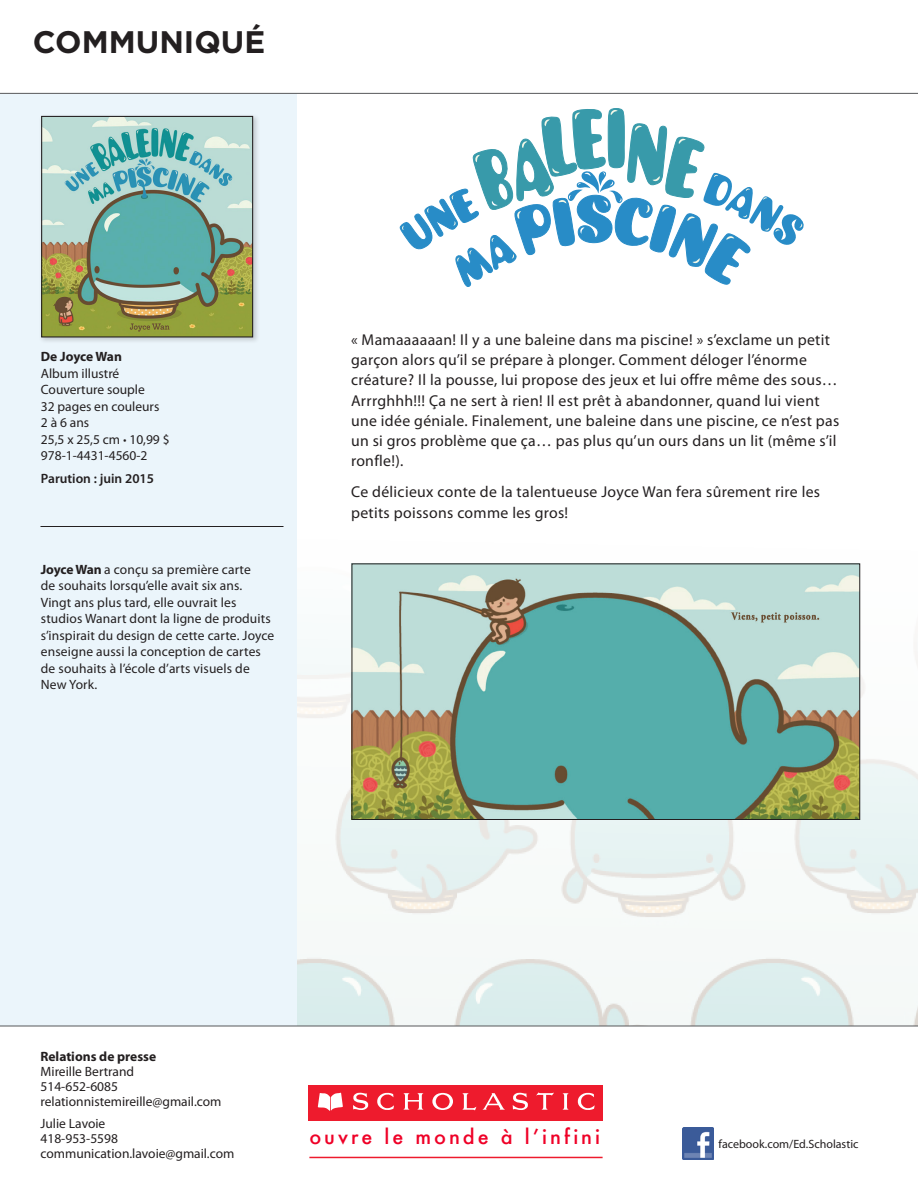
<style>
.page{position:relative;width:918px;height:1188px;background:#fff}
.page>*{position:absolute;margin:0;border:0;box-sizing:border-box;transform-origin:0 0}
.t1{font:85.5px "Jellybaby ITC";color:#389aaa;scale:.8 1}
.t2{font:700 31.2px "Gotham";color:#231f20}
.t3{font:500 19.8px "Futura";letter-spacing:.15em;color:#ef0027}
.t4{font:15.75px/20.2px "Myriad Pro";letter-spacing:.02em;color:#231f20}
.t5{font:13.5px/16.5px "Myriad Pro";letter-spacing:.005em;color:#231f20}
.t6{font:700 13.5px "Myriad Pro";color:#231f20}
.t7{font:600 13.5px "Myriad Pro";color:#231f20}
.t8{font:12px "Myriad Pro";color:#231f20}
.s1{font-weight:700}
</style>
<div class="page">
<img style="left:297px;top:563px;width:621px;height:463px">
<div style="left:0;top:94px;width:297px;height:932px;background:#ebf5fb"></div>
<div style="left:38px;top:113px;width:222px;height:231px;background:#231f20;opacity:.2"></div>
<img style="left:43px;top:118px;width:208px;height:218px">
<div style="left:41px;top:116px;width:212px;height:222px;border:1px solid #231f20"></div>
<img style="left:682px;top:1127px;width:32px;height:32px">
<hr style="left:309px;top:1157px;width:294px;height:1px;background:#ee1b2d">
<div style="left:308px;top:1085px;width:295px;height:36px;background:#ee1b2d"></div>
<svg style="left:318px;top:1093px;width:25px;height:18px"></svg>
<svg style="left:353px;top:1093px;width:15px;height:17px"></svg>
<svg style="left:377px;top:1093px;width:17px;height:17px"></svg>
<svg style="left:403px;top:1093px;width:20px;height:17px"></svg>
<svg style="left:462px;top:1093px;width:14px;height:17px"></svg>
<svg style="left:513px;top:1093px;width:15px;height:17px"></svg>
<svg style="left:536px;top:1092px;width:18px;height:18px"></svg>
<svg style="left:563px;top:1093px;width:6px;height:17px"></svg>
<svg style="left:577px;top:1093px;width:18px;height:17px"></svg>
<svg style="left:432px;top:1093px;width:21px;height:17px"></svg>
<svg style="left:482px;top:1093px;width:23px;height:17px"></svg>
<hr style="left:0;top:1026px;width:918px;height:1px;background:#57585a">
<hr style="left:0;top:93px;width:918px;height:1px;background:#57585a">
<img style="left:354px;top:565px;width:504px;height:253px">
<div style="left:352px;top:563px;width:508px;height:257px;border:1px solid #231f20"></div>
<hr style="left:40px;top:526px;width:244px;height:1px;background:#231f20">
<svg style="left:399px;top:108px;width:403px;height:179px"></svg>
<p class="t2" style="left:33px;top:24px;width:234px">COMMUNIQUÉ</p>
<p class="t6" style="left:41px;top:348px;width:83px">De Joyce Wan</p>
<p class="t5" style="left:41px;top:365px;width:130px">Album illustré<br>Couverture souple<br>32 pages en couleurs<br>2 à 6 ans<br>25,5 x 25,5 cm <span class="s1">·</span> 10,99 $<br>978-1-4431-4560-2</p>
<p class="t7" style="left:41px;top:471px;width:115px">Parution : juin 2015</p>
<p class="t5" style="left:41px;top:561px;width:235px"><span class="s1">Joyce Wan</span> a conçu sa première carte<br>de souhaits lorsqu’elle avait six ans.<br>Vingt ans plus tard, elle ouvrait les studios Wanart dont la ligne de produits s’inspirait du design de cette carte. Joyce enseigne aussi la conception de cartes de souhaits à l’école d’arts visuels de New York.</p>
<h1 class="t1" style="left:605px;top:85px;width:30px">I</h1>
<p class="t4" style="left:351px;top:329px;width:490px">« Mamaaaaaan! Il y a une baleine dans ma piscine! » s’exclame un petit garçon alors qu’il se prépare à plonger. Comment déloger l’énorme créature? Il la pousse, lui propose des jeux et lui offre même des sous… Arrrghhh!!! Ça ne sert à rien! Il est prêt à abandonner, quand lui vient une idée géniale. Finalement, une baleine dans une piscine, ce n’est pas un si gros problème que ça… pas plus qu’un ours dans un lit (même s’il ronfle!).</p>
<p class="t4" style="left:351px;top:482px;width:471px">Ce délicieux conte de la talentueuse Joyce Wan fera sûrement rire les petits poissons comme les gros!</p>
<p class="t6" style="left:40px;top:1048px;width:117px">Relations de presse</p>
<p class="t5" style="left:40px;top:1063px;width:95px">Mireille Bertrand</p>
<p class="t5" style="left:40px;top:1078px;width:79px">514-652-6085</p>
<p class="t5" style="left:40px;top:1093px;width:182px">relationnistemireille@gmail.com</p>
<p class="t5" style="left:40px;top:1115px;width:66px">Julie Lavoie</p>
<p class="t5" style="left:40px;top:1130px;width:79px">418-953-5598</p>
<p class="t5" style="left:40px;top:1145px;width:195px">communication.lavoie@gmail.com</p>
<p class="t3" style="left:309px;top:1123px;width:292px">ouvre le monde à lʼinfini</p>
<p class="t8" style="left:719px;top:1137px;width:142px">facebook.com/Ed.Scholastic</p>
</div>
